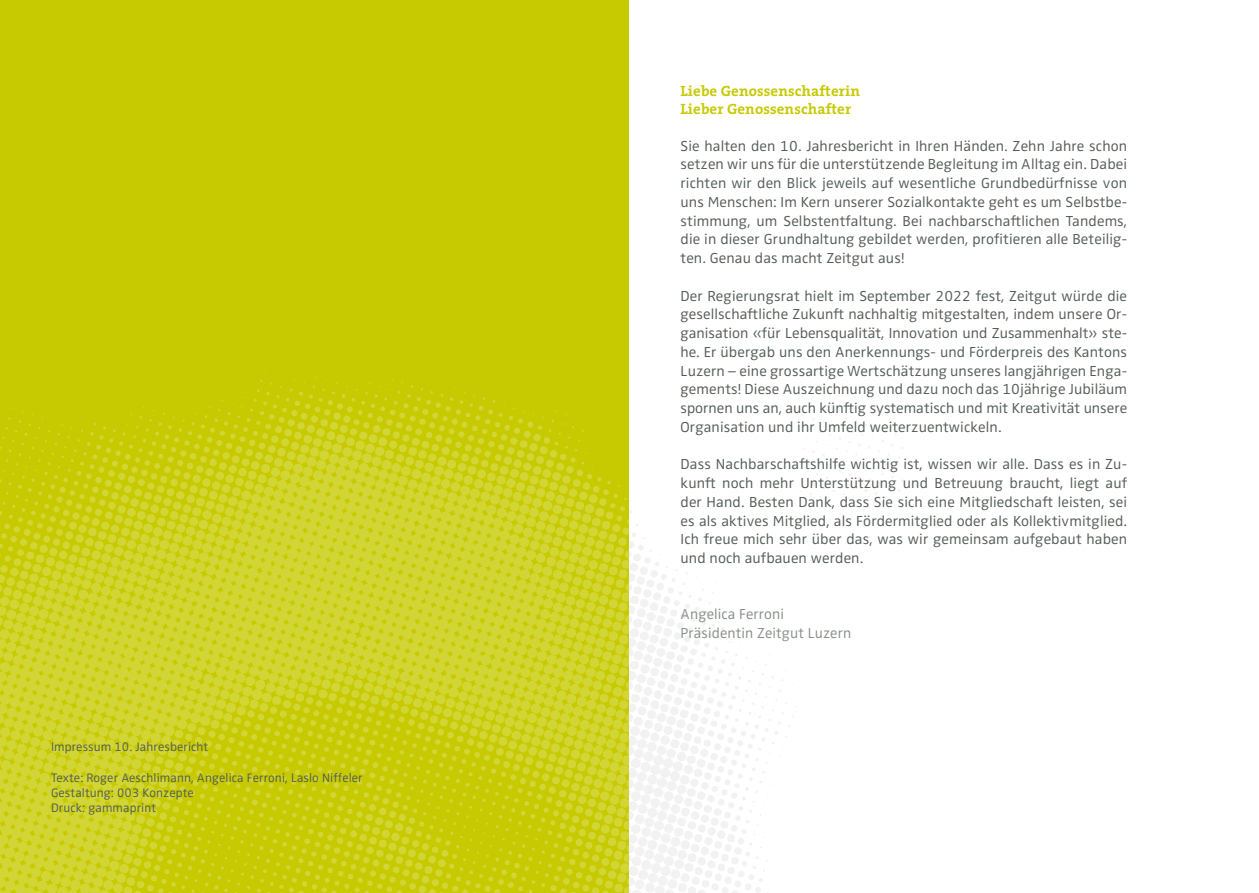
<style>
.page{position:relative;width:1259px;height:893px;background:#fff}
.page>*{position:absolute;margin:0;border:0;box-sizing:border-box;transform-origin:0 0}
.t1{font:300 15px/18.8px "Zwo Pro";letter-spacing:.01em;color:#525c54;text-align:justify}
.t2{font:700 15px/18px "The Serif";letter-spacing:.01em;color:#c7ca00}
.t3{font:300 15px/18.8px "Zwo Pro";letter-spacing:.01em;color:#868f87}
.t4{font:300 12.75px/15.3px "Zwo Pro";letter-spacing:.01em;color:#525c54}
</style>
<div class="page">
<svg style="left:0;top:0;width:629px;height:893px;background:#cacd0f"></svg>
<p class="t4" style="left:51px;top:739px;width:159px">Impressum 10. Jahresbericht</p>
<p class="t4" style="left:51px;top:770px;width:313px">Texte: Roger Aeschlimann, Angelica Ferroni, Laslo Niffeler<br>Gestaltung: 003 Konzepte<br>Druck: gammaprint</p>
<p class="t2" style="left:680px;top:81px;width:181px">Liebe Genossenschafterin<br>Lieber Genossenschafter</p>
<p class="t1" style="left:680px;top:137px;width:448px">Sie halten den 10. Jahresbericht in Ihren Händen. Zehn Jahre schon setzen wir uns für die unterstützende Begleitung im Alltag ein. Dabei richten wir den Blick jeweils auf wesentliche Grundbedürfnisse von uns Menschen: Im Kern unserer Sozialkontakte geht es um Selbstbe&shy;stimmung, um Selbstentfaltung. Bei nachbarschaftlichen Tandems, die in dieser Grundhaltung gebildet werden, profitieren alle Beteilig&shy;ten. Genau das macht Zeitgut aus!</p>
<p class="t1" style="left:680px;top:286px;width:448px">Der Regierungsrat hielt im September 2022 fest, Zeitgut würde die gesellschaftliche Zukunft nachhaltig mitgestalten, indem unsere Or&shy;ganisation «für Lebensqualität, Innovation und Zusammenhalt» ste&shy;he. Er übergab uns den Anerkennungs- und Förderpreis des Kantons Luzern – eine grossartige Wertschätzung unseres langjährigen Enga&shy;gements! Diese Auszeichnung und dazu noch das 10jährige Jubiläum spornen uns an, auch künftig systematisch und mit Kreativität unsere Organisation und ihr Umfeld weiterzuentwickeln.</p>
<p class="t1" style="left:680px;top:455px;width:448px">Dass Nachbarschaftshilfe wichtig ist, wissen wir alle. Dass es in Zu&shy;kunft noch mehr Unterstützung und Betreuung braucht, liegt auf der Hand. Besten Dank, dass Sie sich eine Mitgliedschaft leisten, sei es als aktives Mitglied, als Fördermitglied oder als Kollektivmitglied.<br>Ich freue mich sehr über das, was wir gemeinsam aufgebaut haben und noch aufbauen werden.</p>
<p class="t3" style="left:680px;top:605px;width:172px">Angelica Ferroni<br>Präsidentin Zeitgut Luzern</p>
</div>
